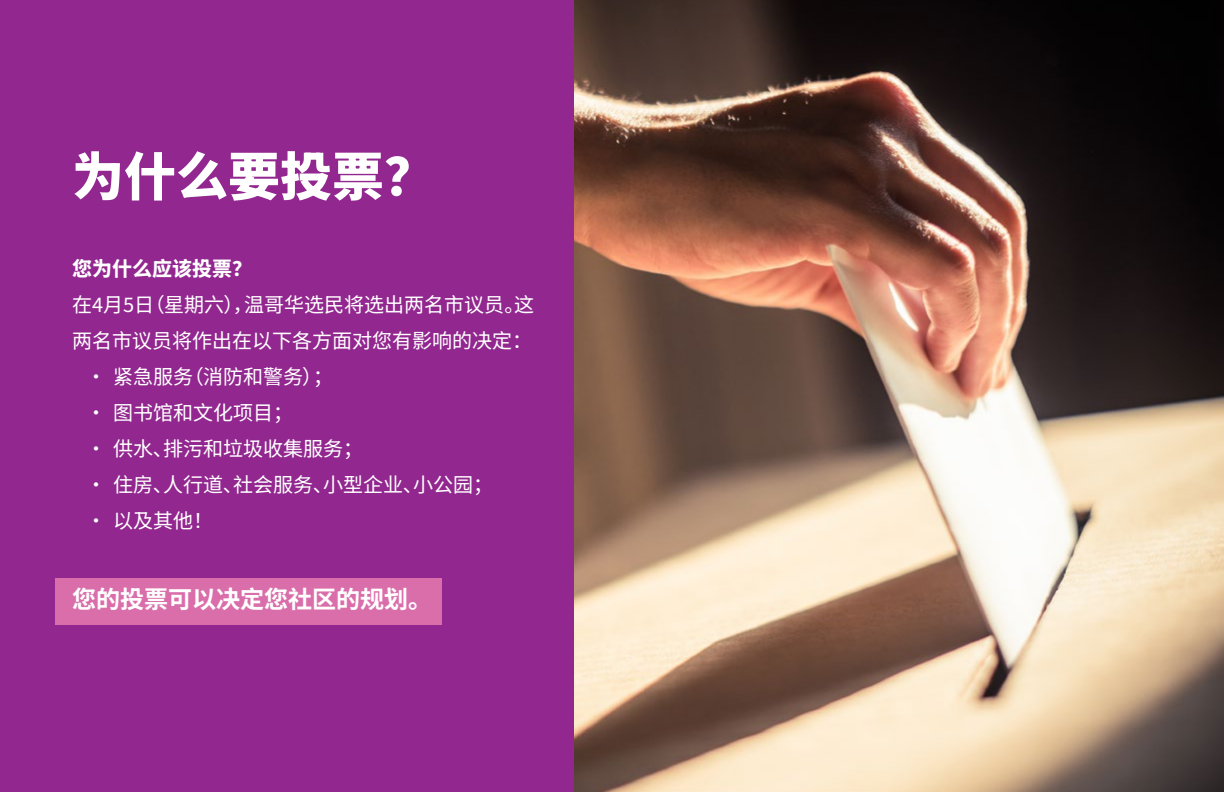
<style>
.page{position:relative;width:1224px;height:792px;background:#fff}
.page>*{position:absolute;margin:0;border:0;box-sizing:border-box;transform-origin:0 0}
.t1{font:100 52px "Noto Sans SC";color:#fff}
.t2{font:100 24px "Noto Sans SC";color:#fff}
.t3{font:100 20px/36px "Noto Sans SC";color:#fff}
</style>
<div class="page">
<img style="left:573px;top:0;width:651px;height:792px">
<div style="left:0;top:0;width:573px;height:792px;background:#92278f"></div>
<div style="left:56px;top:579px;width:386px;height:46px;background:#da6eab"></div>
<p class="t1" style="left:72px;top:147px;width:365px">为什么要投票？</p>
<p class="t3" style="left:72px;top:251px;width:181px">您为什么应该投票？</p>
<p class="t3" style="left:72px;top:287px;width:464px">在4月5日（星期六），温哥华选民将选出两名市议员。这两名市议员将作出在以下各方面对您有影响的决定：</p>
<p class="t3" style="left:86px;top:359px;width:248px">• 紧急服务（消防和警务）；</p>
<p class="t3" style="left:86px;top:395px;width:208px">• 图书馆和文化项目；</p>
<p class="t3" style="left:86px;top:431px;width:278px">• 供水、排污和垃圾收集服务；</p>
<p class="t3" style="left:86px;top:467px;width:408px">• 住房、人行道、社会服务、小型企业、小公园；</p>
<p class="t3" style="left:86px;top:503px;width:128px">• 以及其他！</p>
<p class="t2" style="left:72px;top:585px;width:362px">您的投票可以决定您社区的规划。</p>
</div>
